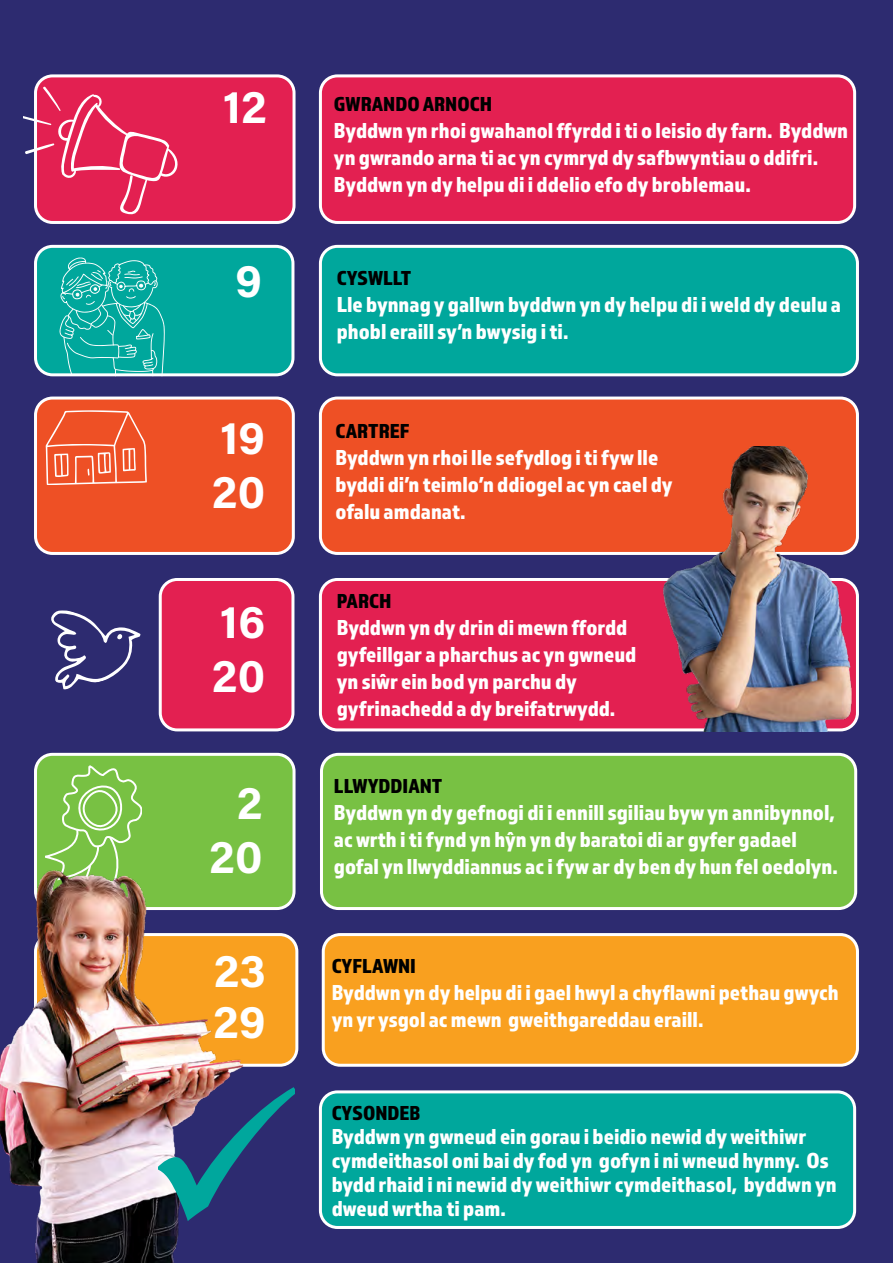
<style>
.page{position:relative;width:893px;height:1263px;background:#2d2b70}
.page>*{position:absolute;margin:0;border:0;box-sizing:border-box;transform-origin:0 0}
.t1{font:700 46.5px/54px "Acumin Pro";letter-spacing:.005em;color:#fff}
.t2{font:22.5px/27px "Almaq Refined";color:#fff}
.t3{font:21px "Almaq Refined";color:#000}
</style>
<div class="page">
<div style="left:320px;top:398px;width:537px;height:155px;background:#ee5025;border-radius:17px"></div>
<div style="left:319px;top:396px;width:540px;height:159px;border:3px solid #fff;border-radius:17px"></div>
<div style="left:320px;top:579px;width:537px;height:151px;background:#e32051;border-radius:17px"></div>
<div style="left:319px;top:578px;width:540px;height:153px;border:3px solid #fff;border-radius:17px"></div>
<div style="left:321px;top:754px;width:535px;height:154px;background:#78c143;border-radius:17px"></div>
<div style="left:320px;top:753px;width:537px;height:157px;border:3px solid #fff;border-radius:17px"></div>
<div style="left:36px;top:398px;width:257px;height:155px;background:#ee5025;border-radius:17px"></div>
<div style="left:34px;top:396px;width:261px;height:159px;border:3px solid #fff;border-radius:17px"></div>
<div style="left:160px;top:579px;width:133px;height:151px;background:#e32051;border-radius:17px"></div>
<div style="left:159px;top:578px;width:135px;height:153px;border:3px solid #fff;border-radius:17px"></div>
<div style="left:36px;top:754px;width:258px;height:154px;background:#78c143;border-radius:17px"></div>
<div style="left:34px;top:753px;width:262px;height:157px;border:3px solid #fff;border-radius:17px"></div>
<div style="left:320px;top:246px;width:537px;height:129px;background:#00a79c;border-radius:17px"></div>
<div style="left:319px;top:245px;width:540px;height:131px;border:3px solid #fff;border-radius:17px"></div>
<div style="left:320px;top:76px;width:535px;height:146px;background:#e32051;border-radius:17px"></div>
<div style="left:319px;top:74px;width:537px;height:150px;border:3px solid #fff;border-radius:17px"></div>
<img style="left:650px;top:446px;width:207px;height:285px">
<div style="left:36px;top:76px;width:258px;height:146px;background:#e32051;border-radius:17px"></div>
<div style="left:34px;top:74px;width:262px;height:150px;border:3px solid #fff;border-radius:17px"></div>
<div style="left:36px;top:246px;width:257px;height:129px;background:#00a79c;border-radius:17px"></div>
<div style="left:34px;top:245px;width:260px;height:131px;border:3px solid #fff;border-radius:17px"></div>
<svg style="left:60px;top:257px;width:105px;height:119px"></svg>
<div style="left:323px;top:934px;width:534px;height:131px;background:#f9a01f;border-radius:17px"></div>
<div style="left:322px;top:933px;width:537px;height:134px;border:3px solid #fff;border-radius:17px"></div>
<div style="left:36px;top:934px;width:261px;height:131px;background:#f9a01f;border-radius:17px"></div>
<div style="left:34px;top:933px;width:264px;height:134px;border:3px solid #fff;border-radius:17px"></div>
<svg style="left:24px;top:86px;width:154px;height:129px"></svg>
<svg style="left:46px;top:410px;width:101px;height:75px"></svg>
<svg style="left:52px;top:765px;width:89px;height:89px"></svg>
<svg style="left:51px;top:610px;width:90px;height:79px"></svg>
<div style="left:320px;top:1092px;width:535px;height:135px;background:#00a79c;border-radius:17px"></div>
<div style="left:319px;top:1090px;width:537px;height:139px;border:3px solid #fff;border-radius:17px"></div>
<img style="left:0;top:854px;width:251px;height:409px">
<svg style="left:159px;top:1087px;width:135px;height:134px"></svg>
<p class="t1" style="left:223px;top:77px;width:46px">12</p>
<p class="t3" style="left:334px;top:91px;width:160px">GWRANDO ARNOCH</p>
<p class="t2" style="left:334px;top:116px;width:516px">Byddwn yn rhoi gwahanol ffyrdd i ti o leisio dy farn. Byddwn yn gwrando arna ti ac yn cymryd dy safbwyntiau o ddifri.<br>Byddwn yn dy helpu di i ddelio efo dy broblemau.</p>
<p class="t1" style="left:235px;top:251px;width:28px">9</p>
<p class="t3" style="left:337px;top:266px;width:76px">CYSWLLT</p>
<p class="t2" style="left:337px;top:290px;width:506px">Lle bynnag y gallwn byddwn yn dy helpu di i weld dy deulu a phobl eraill sy’n bwysig i ti.</p>
<p class="t1" style="left:212px;top:409px;width:55px">19<br>20</p>
<p class="t3" style="left:336px;top:418px;width:75px">CARTREF</p>
<p class="t2" style="left:336px;top:443px;width:339px">Byddwn yn rhoi lle sefydlog i ti fyw lle byddi di’n teimlo’n ddiogel ac yn cael dy ofalu amdanat.</p>
<p class="t1" style="left:212px;top:592px;width:55px">16<br>20</p>
<p class="t1" style="left:209px;top:774px;width:55px;text-align:center">2<br>20</p>
<p class="t3" style="left:337px;top:589px;width:56px">PARCH</p>
<p class="t2" style="left:337px;top:613px;width:301px">Byddwn yn dy drin di mewn ffordd gyfeillgar a pharchus ac yn gwneud yn siŵr ein bod yn parchu dy gyfrinachedd a dy breifatrwydd.</p>
<p class="t3" style="left:334px;top:774px;width:110px">LLWYDDIANT</p>
<p class="t2" style="left:334px;top:799px;width:505px">Byddwn yn dy gefnogi di i ennill sgiliau byw yn annibynnol, ac wrth i ti fynd yn hŷn yn dy baratoi di ar gyfer gadael gofal yn llwyddiannus ac i fyw ar dy ben dy hun fel oedolyn.</p>
<p class="t1" style="left:213px;top:943px;width:54px;line-height:51px">23<br>29</p>
<p class="t3" style="left:332px;top:953px;width:86px">CYFLAWNI</p>
<p class="t2" style="left:332px;top:978px;width:508px">Byddwn yn dy helpu di i gael hwyl a chyflawni pethau gwych yn yr ysgol ac mewn gweithgareddau eraill.</p>
<p class="t3" style="left:332px;top:1100px;width:90px">CYSONDEB</p>
<p class="t2" style="left:332px;top:1124px;width:506px;line-height:24px">Byddwn yn gwneud ein gorau i beidio newid dy weithiwr cymdeithasol oni bai dy fod yn gofyn i ni wneud hynny. Os bydd rhaid i ni newid dy weithiwr cymdeithasol, byddwn yn dweud wrtha ti pam.</p>
</div>
